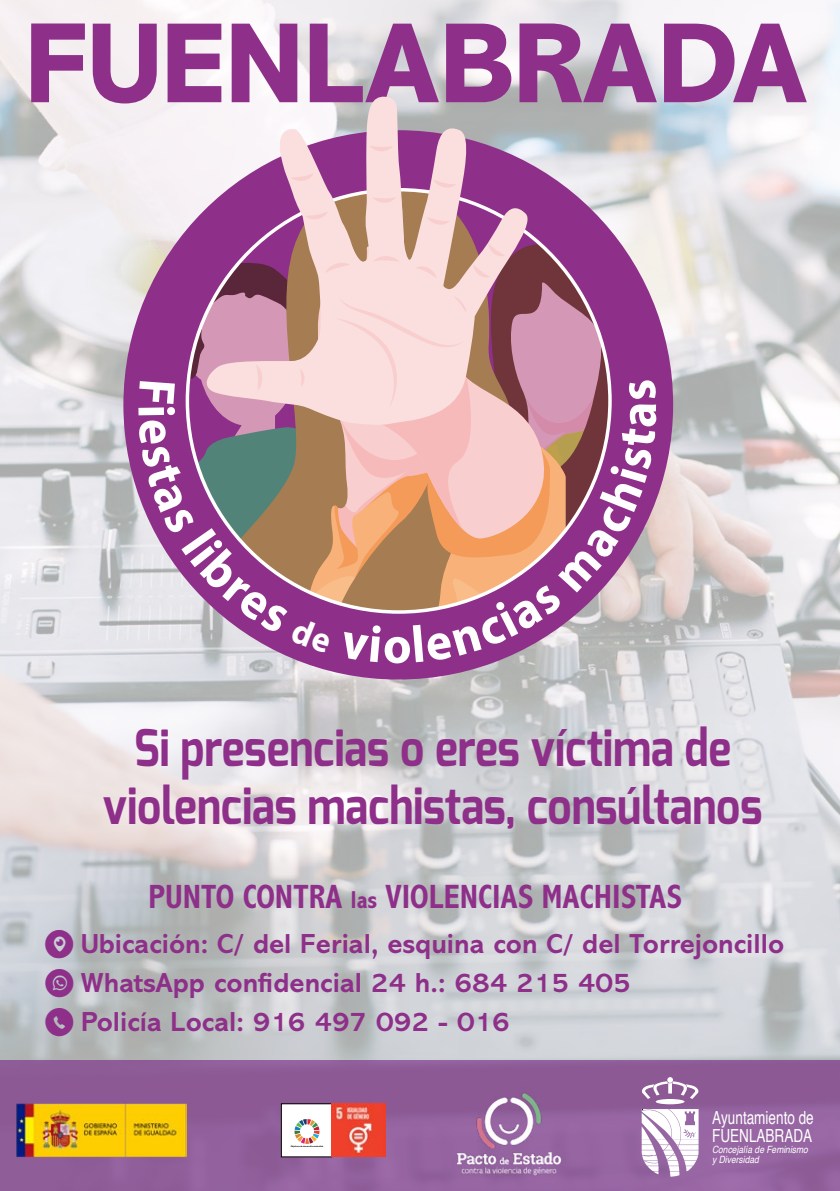
<style>
.page{position:relative;width:840px;height:1191px;background:#fff}
.page>*{position:absolute;margin:0;border:0;box-sizing:border-box;transform-origin:0 0}
.t1{font:800 115.2px "Abadi MT Pro";color:#8e2f89}
.t2{font:700 50.4px/58.4px "Exo";color:#8e2f89;text-align:center;scale:.86 1}
.t3{font:700 condensed 34px "Abadi MT Pro";color:#8e2f89}
.t4{font:700 27.8px/39.2px "Abadi MT Pro";color:#8e2f89}
.t5{font:18px/18px "Helvetica";color:#fff;scale:.75 1}
.t6{font:italic 10px/10.8px "Helvetica";color:#fff;scale:.85 1}
.s1{font-size:24.6px}
.s2{font-family:"Social Media Circled";font-weight:400}
</style>
<div class="page">
<img style="left:0;top:0;width:839px;height:1060px">
<div style="left:0;top:1060px;width:839px;height:131px;background:linear-gradient(to right,#8d5b95,#92609c)"></div>
<div style="left:655px;top:1099px;width:29px;height:5px;background:#fff;border-radius:50%"></div>
<svg style="left:642px;top:1077px;width:56px;height:22px"></svg>
<svg style="left:641px;top:1109px;width:57px;height:67px"></svg>
<img style="left:16px;top:1103px;width:170px;height:54px">
<div style="left:123px;top:130px;width:549px;height:549px;background:#8e2f89;border-radius:50%"></div>
<svg style="left:202px;top:96px;width:332px;height:143px"></svg>
<svg style="left:369px;top:146px;width:23px;height:5px"></svg>
<svg style="left:291px;top:173px;width:22px;height:8px"></svg>
<svg style="left:305px;top:207px;width:24px;height:12px"></svg>
<svg style="left:372px;top:197px;width:23px;height:6px"></svg>
<svg style="left:433px;top:180px;width:23px;height:8px"></svg>
<svg style="left:426px;top:213px;width:23px;height:12px"></svg>
<img style="left:421px;top:1092px;width:177px;height:99px">
<div style="left:281px;top:1103px;width:50px;height:53px;background:#fff"></div>
<div style="left:281px;top:1103px;width:50px;height:53px;border:1px solid #000"></div>
<img style="left:331px;top:1103px;width:54px;height:53px">
<svg style="left:294px;top:1119px;width:25px;height:24px"></svg>
<svg style="left:138px;top:239px;width:518px;height:424px"></svg>
<h1 class="t1" style="left:25px;top:0;width:783px">FUENLABRADA</h1>
<h2 class="t2" style="left:103px;top:718px;width:768px">Si presencias o eres víctima de violencias machistas, consúltanos</h2>
<p class="t3" style="left:148px;top:877px;width:535px">PUNTO CONTRA <span class="s1">las</span> VIOLENCIAS MACHISTAS</p>
<p class="t4" style="left:45px;top:923px;width:740px"><span class="s2">o</span> Ubicación: C/ del Ferial, esquina con C/ del Torrejoncillo<br><span class="s2">L</span> WhatsApp confidencial 24 h.: 684 215 405<br><span class="s2">m</span> Policía Local: 916 497 092 - 016</p>
<p class="t5" style="left:711px;top:1108px;width:137px">Ayuntamiento de<br>FUENLABRADA</p>
<p class="t6" style="left:711px;top:1143px;width:114px">Concejalía de Feminismo y Diversidad</p>
</div>
